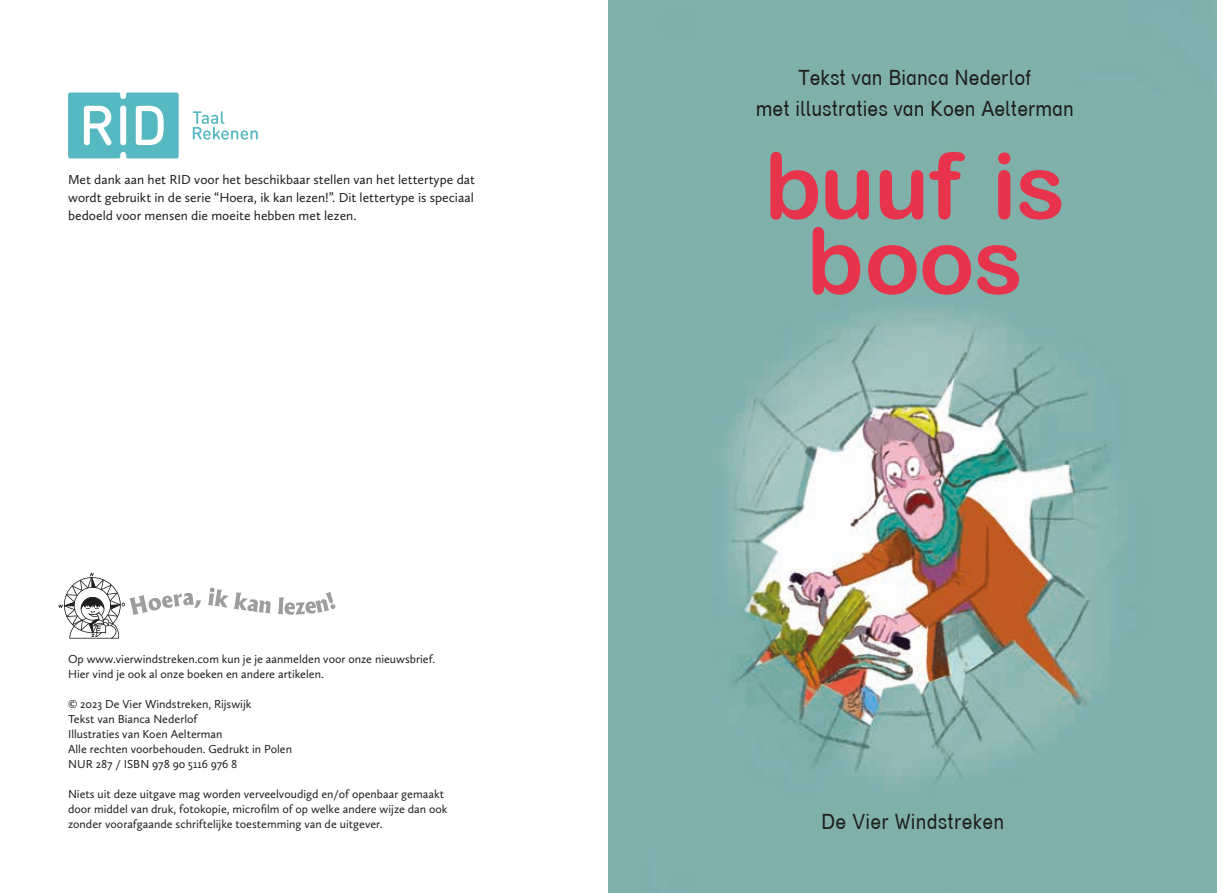
<style>
.page{position:relative;width:1217px;height:893px;background:#fff}
.page>*{position:absolute;margin:0;border:0;box-sizing:border-box;transform-origin:0 0}
.t1{font:91.5px/75px "Arial Rounded MT Bold";letter-spacing:-.01em;color:#e7344c;text-align:center}
.t2{font:22.5px/31.5px "Lexy 2000";color:#1d1d1b;text-align:center}
.t3{font:13.5px/18px "Calluna Sans";color:#1d1d1b;text-align:justify}
.t4{font:12px/15px "Calluna Sans";color:#1d1d1b}
</style>
<div class="page">
<img style="left:608px;top:0;width:608px;height:893px">
<svg style="left:58px;top:573px;width:143px;height:66px"></svg>
<svg style="left:208px;top:587px;width:62px;height:26px"></svg>
<svg style="left:278px;top:592px;width:57px;height:23px"></svg>
<svg style="left:68px;top:92px;width:111px;height:66px"></svg>
<svg style="left:193px;top:111px;width:65px;height:29px"></svg>
<p class="t3" style="left:68px;top:171px;width:408px">Met dank aan het RID voor het beschikbaar stellen van het lettertype dat wordt gebruikt in de serie “Hoera, ik kan lezen!”. Dit lettertype is speciaal bedoeld voor mensen die moeite hebben met lezen.</p>
<p class="t4" style="left:68px;top:651px;width:368px">Op www.vierwindstreken.com kun je je aanmelden voor onze nieuwsbrief.<br>Hier vind je ook al onze boeken en andere artikelen.</p>
<p class="t4" style="left:68px;top:696px;width:225px">© 2023 De Vier Windstreken, Rijswijk<br>Tekst van Bianca Nederlof<br>Illustraties van Koen Aelterman<br>Alle rechten voorbehouden. Gedrukt in Polen NUR 287 / ISBN 978 90 5116 976 8</p>
<p class="t4" style="left:68px;top:786px;width:381px">Niets uit deze uitgave mag worden verveelvoudigd en/of openbaar gemaakt door middel van druk, fotokopie, microfilm of op welke andere wijze dan ook zonder voorafgaande schriftelijke toestemming van de uitgever.</p>
<h2 class="t2" style="left:755px;top:61px;width:319px">Tekst van Bianca Nederlof<br>met illustraties van Koen Aelterman</h2>
<h1 class="t1" style="left:764px;top:147px;width:302px">buuf is boos</h1>
<h2 class="t2" style="left:821px;top:805px;width:185px">De Vier Windstreken</h2>
</div>
